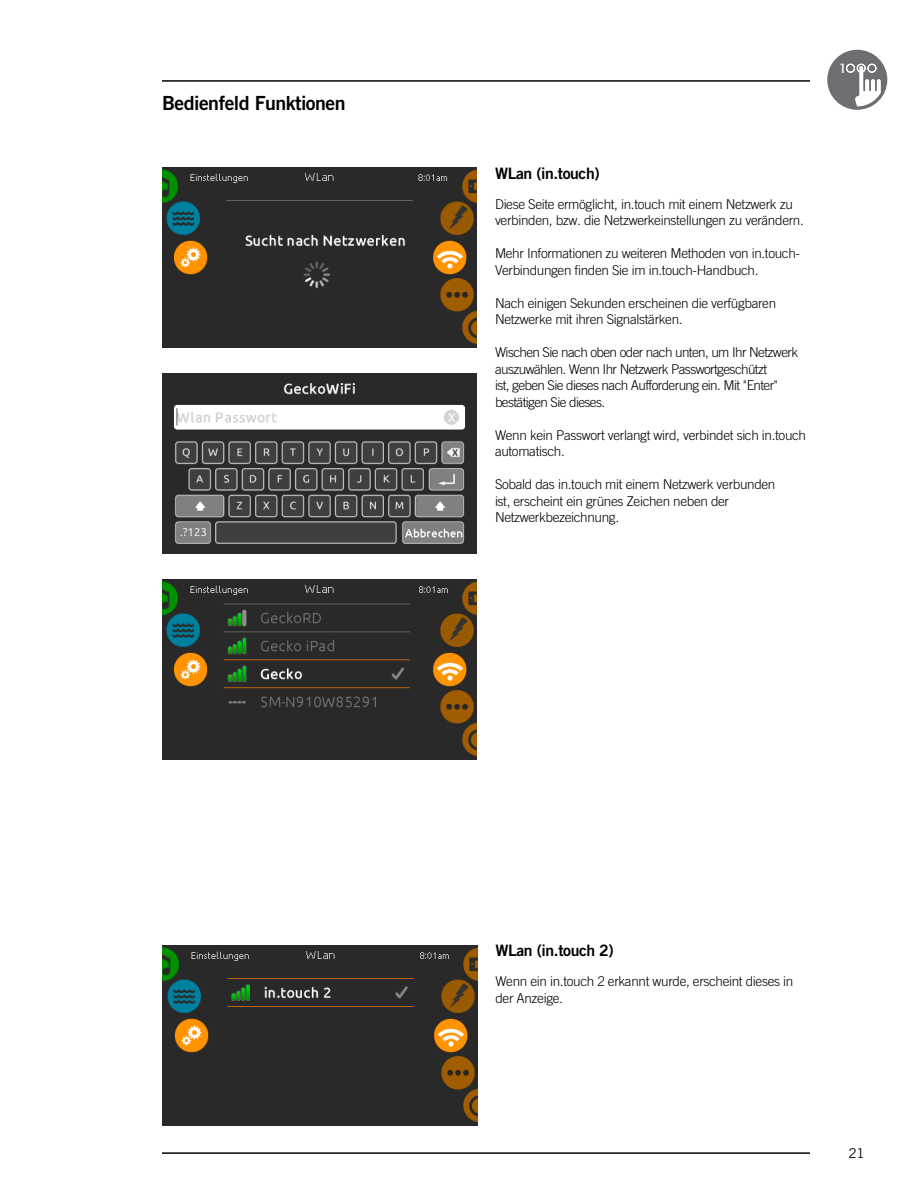
<style>
.page{position:relative;width:918px;height:1188px;background:#fff}
.page>*{position:absolute;margin:0;border:0;box-sizing:border-box;transform-origin:0 0}
.t1{font:19.5px "Trade Gothic LT Std Bd 2";letter-spacing:-.025em;color:#000}
.t2{font:15.75px "Trade Gothic LT Std Bd 2";letter-spacing:-.025em;color:#000}
.t3{font:300 13.5px/16.5px "Trade Gothic LT Std";letter-spacing:-.025em;color:#000}
.t4{font:300 13.5px/16.5px "Trade Gothic LT Std";letter-spacing:-.045em;color:#000}
.t5{font:13.5px "Trade Gothic LT Std";color:#000}
.t6{font:12.3px "Futura";color:#fff;scale:1.46 1}
</style>
<div class="page">
<hr style="left:162px;top:1152px;width:648px;height:2px;background:#000">
<hr style="left:162px;top:80px;width:648px;height:2px;background:#000">
<div style="left:827px;top:50px;width:60px;height:60px;background:#6d6e71;border-radius:50%"></div>
<svg style="left:846px;top:64px;width:35px;height:42px"></svg>
<img style="left:162px;top:945px;width:315px;height:180px">
<img style="left:162px;top:580px;width:315px;height:180px">
<img style="left:162px;top:167px;width:315px;height:181px">
<img style="left:162px;top:373px;width:315px;height:181px">
<h1 class="t1" style="left:162px;top:91px;width:185px">Bedienfeld Funktionen</h1>
<p class="t6" style="left:837px;top:60px;width:9px">1</p>
<p class="t2" style="left:495px;top:163px;width:106px">WLan (in.touch)</p>
<p class="t3" style="left:495px;top:196px;width:308px">Diese Seite ermöglicht, in.touch mit einem Netzwerk zu verbinden, bzw. die Netzwerkeinstellungen zu verändern.</p>
<p class="t3" style="left:495px;top:245px;width:307px">Mehr Informationen zu weiteren Methoden von in.touch-<br>Verbindungen finden Sie im in.touch-Handbuch.</p>
<p class="t3" style="left:495px;top:295px;width:283px">Nach einigen Sekunden erscheinen die verfügbaren<br>Netzwerke mit ihren Signalstärken.</p>
<p class="t4" style="left:495px;top:344px;width:305px">Wischen Sie nach oben oder nach unten, um Ihr Netzwerk auszuwählen. Wenn Ihr Netzwerk Passwortgeschützt<br>ist, geben Sie dieses nach Aufforderung ein. Mit "Enter" bestätigen Sie dieses.</p>
<p class="t3" style="left:495px;top:427px;width:313px">Wenn kein Passwort verlangt wird, verbindet sich in.touch automatisch.</p>
<p class="t3" style="left:495px;top:476px;width:282px">Sobald das in.touch mit einem Netzwerk verbunden ist, erscheint ein grünes Zeichen neben der<br>Netzwerkbezeichnung.</p>
<p class="t2" style="left:495px;top:941px;width:120px">WLan (in.touch 2)</p>
<p class="t3" style="left:495px;top:973px;width:299px">Wenn ein in.touch 2 erkannt wurde, erscheint dieses in der Anzeige.</p>
<p class="t5" style="left:849px;top:1145px;width:18px">21</p>
</div>
